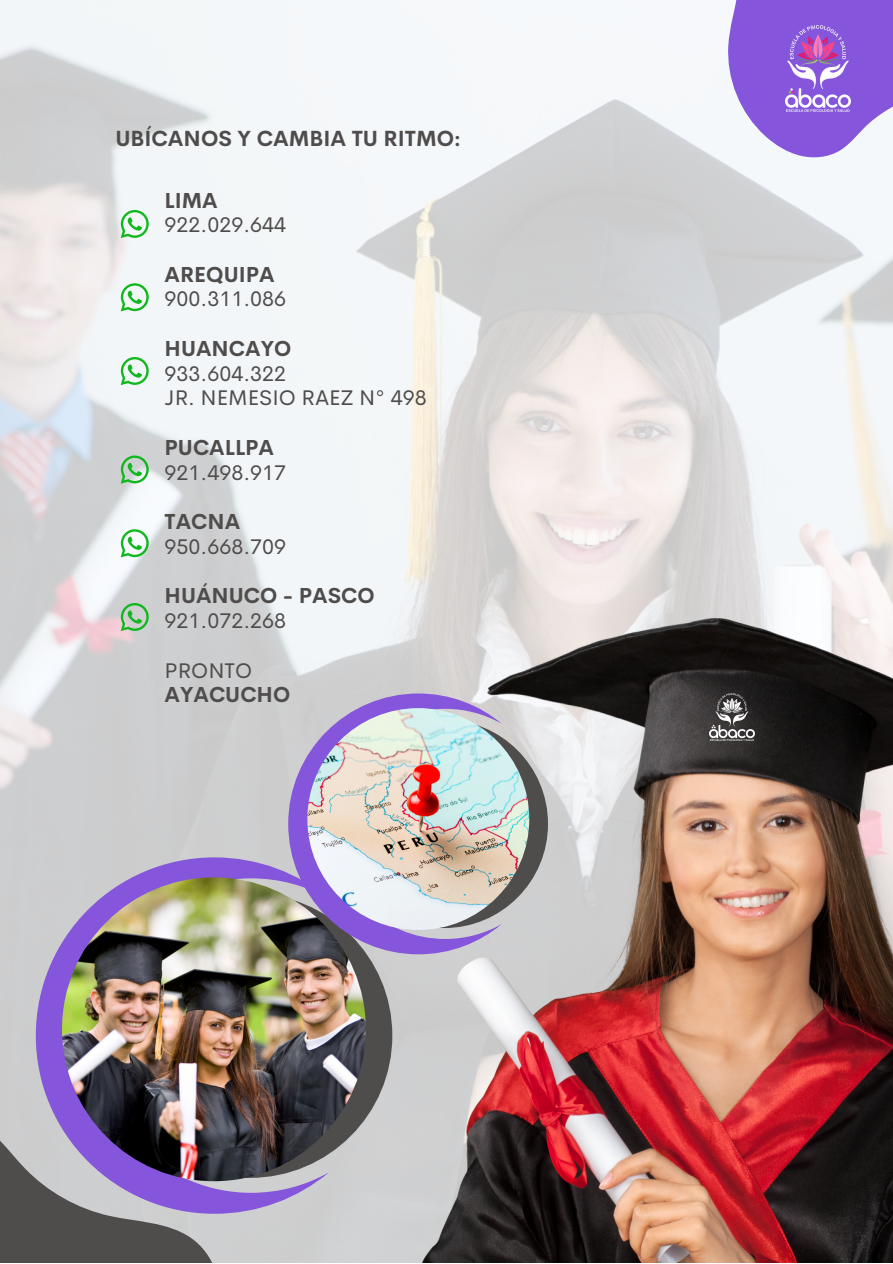
<style>
.page{position:relative;width:893px;height:1264px;background:#fff}
.page>*{position:absolute;margin:0;border:0;box-sizing:border-box;transform-origin:0 0}
.t1{font:700 21.45px "Cerebri Sans";color:#4f4c4c}
.t2{font:21.3px/24.8px "Cerebri Sans";color:#4f4c4c}
.t3{font:700 21.3px "Cerebri Sans";color:#4f4c4c}
</style>
<div class="page">
<img style="left:0;top:0;width:892px;height:1262px">
<svg style="left:0;top:1079px;width:249px;height:183px;background:#7d7c7c"></svg>
<svg style="left:582px;top:0;width:310px;height:213px"></svg>
<svg style="left:36px;top:857px;width:293px;height:356px;background:#a68fd0"></svg>
<svg style="left:158px;top:893px;width:234px;height:284px;background:#888688"></svg>
<img style="left:62px;top:877px;width:304px;height:304px;border-radius:50%">
<svg style="left:288px;top:693px;width:134px;height:261px;background:#937bbf"></svg>
<img style="left:307px;top:708px;width:222px;height:222px;border-radius:50%">
<svg style="left:121px;top:210px;width:28px;height:28px"></svg>
<svg style="left:121px;top:283px;width:28px;height:28px"></svg>
<svg style="left:121px;top:357px;width:28px;height:28px"></svg>
<svg style="left:121px;top:455px;width:28px;height:28px"></svg>
<svg style="left:121px;top:529px;width:28px;height:28px"></svg>
<img style="left:422px;top:618px;width:470px;height:644px">
<img style="left:709px;top:693px;width:45px;height:47px">
<img style="left:785px;top:26px;width:65px;height:85px">
<svg style="left:121px;top:603px;width:28px;height:28px"></svg>
<p class="t1" style="left:115px;top:124px;width:347px">UBÍCANOS Y CAMBIA TU RITMO:</p>
<p class="t3" style="left:165px;top:186px;width:55px">LIMA</p>
<p class="t2" style="left:165px;top:212px;width:123px">922.029.644</p>
<p class="t3" style="left:165px;top:260px;width:111px">AREQUIPA</p>
<p class="t2" style="left:165px;top:286px;width:123px">900.311.086</p>
<p class="t3" style="left:165px;top:334px;width:128px">HUANCAYO</p>
<p class="t2" style="left:165px;top:361px;width:264px">933.604.322<br>JR. NEMESIO RAEZ N° 498</p>
<p class="t3" style="left:165px;top:433px;width:111px">PUCALLPA</p>
<p class="t2" style="left:165px;top:460px;width:123px">921.498.917</p>
<p class="t3" style="left:165px;top:508px;width:77px">TACNA</p>
<p class="t2" style="left:165px;top:534px;width:123px">950.668.709</p>
<p class="t3" style="left:165px;top:582px;width:211px">HUÁNUCO - PASCO</p>
<p class="t2" style="left:165px;top:608px;width:123px">921.072.268</p>
<p class="t2" style="left:165px;top:657px;width:89px">PRONTO</p>
<p class="t3" style="left:165px;top:681px;width:127px">AYACUCHO</p>
</div>
